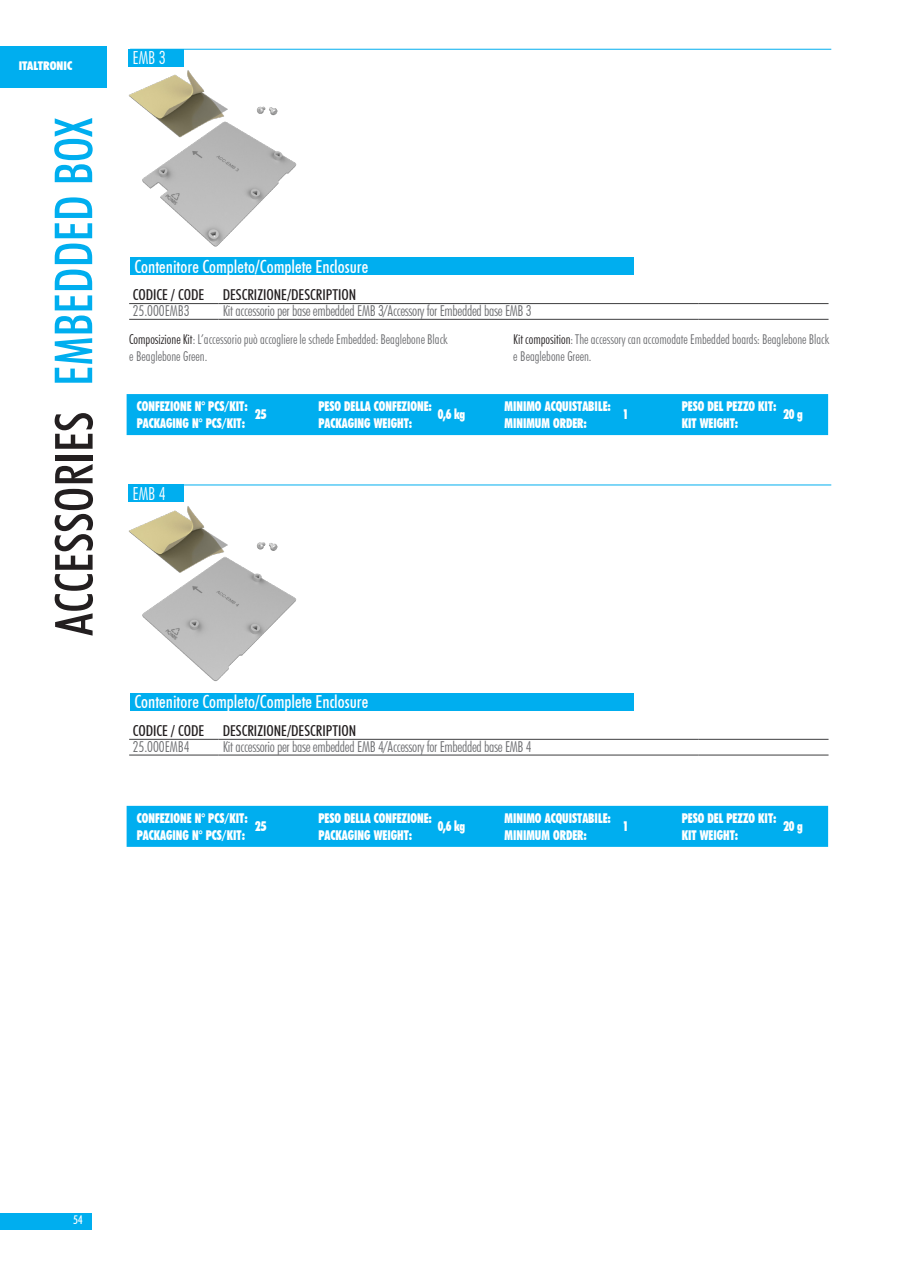
<style>
.page{position:relative;width:915px;height:1263px;background:#fff}
.page>*{position:absolute;margin:0;border:0;box-sizing:border-box;transform-origin:0 0}
.t1{font:500 condensed 52.5px "Futura BT";color:#00aeef}
.t2{font:500 condensed 52.5px "Futura BT";color:#231f20}
.Stile_di_paragrafo_4{font:500 condensed 18px "Futura BT";color:#fff}
.Stile_di_paragrafo_4-2{font:300 condensed 18px "Futura BT";color:#fff}
.t3{font:300 condensed 15px "Futura BT";letter-spacing:-.02em;color:#6c6d70}
.t4{font:500 condensed 15px "Futura BT";color:#231f20}
.t5{font:300 condensed 15px "Futura BT";color:#6c6d70}
.Normale{font:900 condensed 13.5px "Futura BT";color:#fff;scale:.86 1}
.t6{font:300 condensed 13.5px/16.2px "Futura BT";color:#6c6d70}
.t7{font:900 condensed 12px "Futura BT";color:#fff}
.t8{font:500 condensed 12px "Futura BT";color:#fff}
.s1{color:#231f20}
</style>
<div class="page">
<div style="left:0;top:1213px;width:92px;height:17px;background:#00aeef"></div>
<div style="left:0;top:46px;width:106px;height:41px;background:#00aeef"></div>
<hr style="left:129px;top:303px;width:89px;height:1px;background:#3e3e3f">
<hr style="left:218px;top:303px;width:480px;height:1px;background:#3e3e3f">
<hr style="left:698px;top:303px;width:130px;height:1px;background:#3e3e3f">
<hr style="left:129px;top:319px;width:89px;height:1px;background:#3e3e3f">
<hr style="left:218px;top:319px;width:480px;height:1px;background:#3e3e3f">
<hr style="left:698px;top:319px;width:130px;height:1px;background:#3e3e3f">
<hr style="left:129px;top:739px;width:89px;height:1px;background:#3e3e3f">
<hr style="left:218px;top:739px;width:480px;height:1px;background:#3e3e3f">
<hr style="left:698px;top:739px;width:130px;height:1px;background:#3e3e3f">
<hr style="left:129px;top:755px;width:89px;height:1px;background:#3e3e3f">
<hr style="left:218px;top:755px;width:480px;height:1px;background:#3e3e3f">
<hr style="left:698px;top:755px;width:130px;height:1px;background:#3e3e3f">
<div style="left:130px;top:257px;width:503px;height:18px;background:#00aeef"></div>
<div style="left:130px;top:693px;width:503px;height:17px;background:#00aeef"></div>
<img style="left:128px;top:48px;width:192px;height:199px">
<img style="left:128px;top:485px;width:192px;height:197px">
<div style="left:128px;top:49px;width:56px;height:17px;background:#00aeef"></div>
<div style="left:128px;top:484px;width:56px;height:18px;background:#00aeef"></div>
<hr style="left:130px;top:49px;width:701px;height:1px;background:#00aeef">
<hr style="left:130px;top:484px;width:701px;height:1px;background:#00aeef">
<div style="left:126px;top:394px;width:701px;height:41px;background:#00aeef;border:3px solid #00aeef"></div>
<div style="left:126px;top:806px;width:701px;height:41px;background:#00aeef;border:3px solid #00aeef"></div>
<p class="t7" style="left:19px;top:58px;width:55px">ITALTRONIC</p>
<h1 class="t1" style="left:42px;top:386px;width:270px;rotate:-90deg">EMBEDDED BOX</h1>
<h1 class="t2" style="left:42px;top:636px;width:226px;rotate:-90deg">ACCESSORIES</h1>
<p class="Stile_di_paragrafo_4-2" style="left:132px;top:47px;width:35px">EMB 3</p>
<p class="Stile_di_paragrafo_4" style="left:134px;top:255px;width:235px">Contenitore Completo/Complete Enclosure</p>
<p class="t4" style="left:133px;top:286px;width:73px">CODICE / CODE</p>
<p class="t4" style="left:223px;top:286px;width:135px">DESCRIZIONE/DESCRIPTION</p>
<p class="t5" style="left:133px;top:302px;width:59px">25.000EMB3</p>
<p class="t3" style="left:223px;top:302px;width:310px">Kit accessorio per base embedded EMB 3/Accessory for Embedded base EMB 3</p>
<p class="t6" style="left:129px;top:331px;width:320px"><span class="s1">Composizione Kit</span>: L’accessorio può accogliere le schede Embedded: Beaglebone Black e Beaglebone Green.</p>
<p class="t6" style="left:513px;top:331px;width:317px"><span class="s1">Kit composition</span>: The accessory can accomodate Embedded boards: Beaglebone Black e Beaglebone Green.</p>
<p class="Normale" style="left:137px;top:398px;width:131px">CONFEZIONE N° PCS/KIT:</p>
<p class="Normale" style="left:318px;top:398px;width:134px">PESO DELLA CONFEZIONE:</p>
<p class="Normale" style="left:504px;top:398px;width:125px">MINIMO ACQUISTABILE:</p>
<p class="Normale" style="left:681px;top:398px;width:112px">PESO DEL PEZZO KIT:</p>
<p class="Normale" style="left:137px;top:415px;width:128px">PACKAGING N° PCS/KIT:</p>
<p class="Normale" style="left:318px;top:415px;width:111px">PACKAGING WEIGHT:</p>
<p class="Normale" style="left:504px;top:415px;width:97px">MINIMUM ORDER:</p>
<p class="Normale" style="left:681px;top:415px;width:67px">KIT WEIGHT:</p>
<p class="Normale" style="left:437px;top:406px;width:33px">0,6 kg</p>
<p class="Normale" style="left:255px;top:406px;width:14px">25</p>
<p class="Normale" style="left:783px;top:406px;width:24px">20 g</p>
<p class="Normale" style="left:622px;top:406px;width:8px">1</p>
<p class="Stile_di_paragrafo_4-2" style="left:132px;top:483px;width:35px">EMB 4</p>
<p class="Stile_di_paragrafo_4" style="left:134px;top:691px;width:235px">Contenitore Completo/Complete Enclosure</p>
<p class="t4" style="left:133px;top:721px;width:73px">CODICE / CODE</p>
<p class="t4" style="left:223px;top:721px;width:135px">DESCRIZIONE/DESCRIPTION</p>
<p class="t5" style="left:133px;top:738px;width:59px">25.000EMB4</p>
<p class="t3" style="left:223px;top:738px;width:310px">Kit accessorio per base embedded EMB 4/Accessory for Embedded base EMB 4</p>
<p class="Normale" style="left:137px;top:810px;width:131px">CONFEZIONE N° PCS/KIT:</p>
<p class="Normale" style="left:318px;top:810px;width:134px">PESO DELLA CONFEZIONE:</p>
<p class="Normale" style="left:504px;top:810px;width:125px">MINIMO ACQUISTABILE:</p>
<p class="Normale" style="left:681px;top:810px;width:112px">PESO DEL PEZZO KIT:</p>
<p class="Normale" style="left:137px;top:827px;width:128px">PACKAGING N° PCS/KIT:</p>
<p class="Normale" style="left:318px;top:827px;width:111px">PACKAGING WEIGHT:</p>
<p class="Normale" style="left:504px;top:827px;width:97px">MINIMUM ORDER:</p>
<p class="Normale" style="left:681px;top:827px;width:67px">KIT WEIGHT:</p>
<p class="Normale" style="left:437px;top:818px;width:33px">0,6 kg</p>
<p class="Normale" style="left:255px;top:818px;width:14px">25</p>
<p class="Normale" style="left:783px;top:818px;width:24px">20 g</p>
<p class="Normale" style="left:622px;top:818px;width:8px">1</p>
<p class="t8" style="left:73px;top:1213px;width:11px">54</p>
</div>
